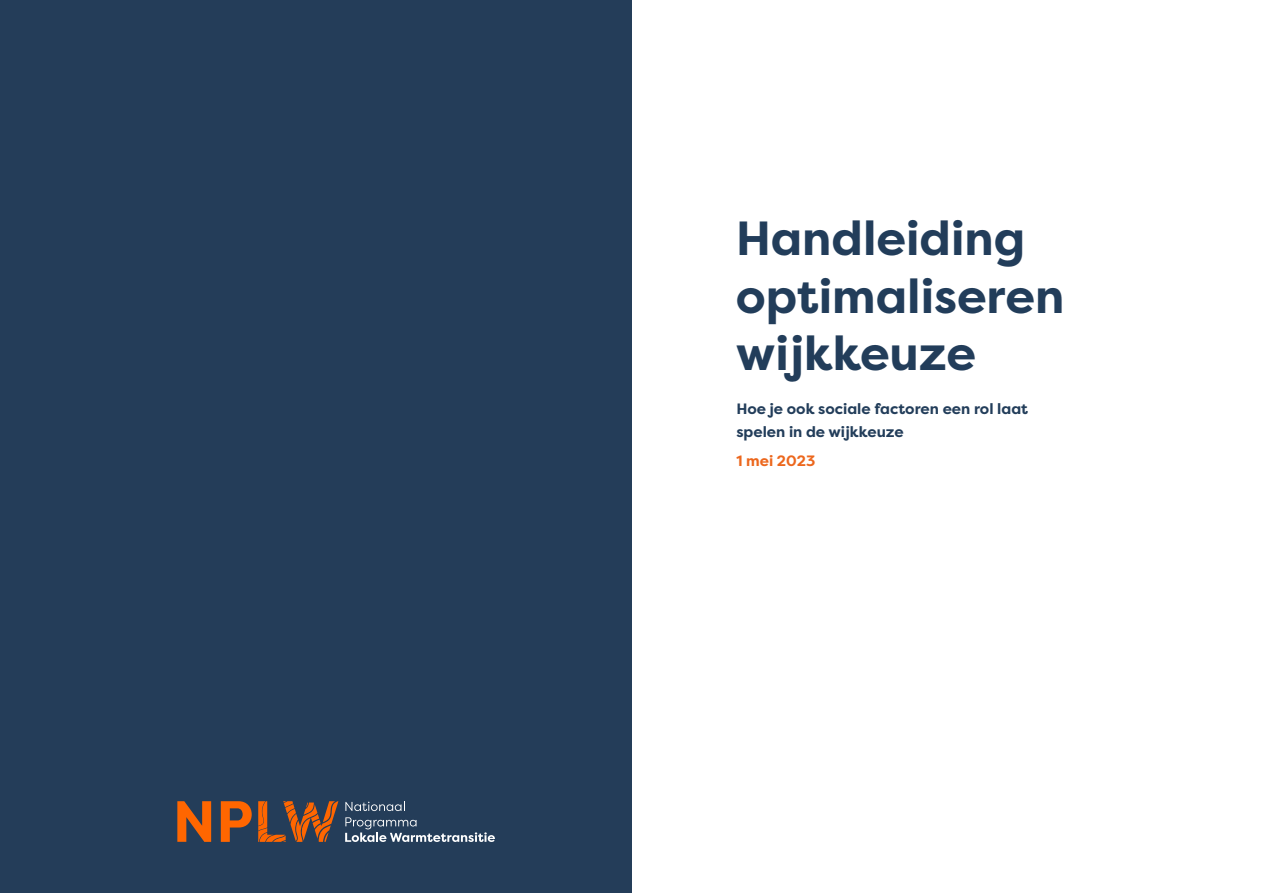
<style>
.page{position:relative;width:1263px;height:893px;background:#fff}
.page>*{position:absolute;margin:0;border:0;box-sizing:border-box;transform-origin:0 0}
.t1{font:700 47.85px/57.4px "Filson Pro";color:#223d5a}
.t2{font:700 15px/22.5px "Filson Pro";color:#223d5a}
.t3{font:700 15px "Filson Pro";color:#ec671d}
</style>
<div class="page">
<div style="left:0;top:0;width:631px;height:893px;background:#243d59"></div>
<svg style="left:345px;top:802px;width:60px;height:9px"></svg>
<svg style="left:345px;top:817px;width:150px;height:25px"></svg>
<svg style="left:177px;top:801px;width:34px;height:41px"></svg>
<svg style="left:221px;top:801px;width:31px;height:41px"></svg>
<svg style="left:258px;top:801px;width:80px;height:41px"></svg>
<h1 class="t1" style="left:736px;top:211px;width:330px">Handleiding optimaliseren wijkkeuze</h1>
<p class="t2" style="left:736px;top:398px;width:293px">Hoe je ook sociale factoren een rol laat spelen in de wijkkeuze</p>
<p class="t3" style="left:736px;top:451px;width:80px">1 mei 2023</p>
</div>
